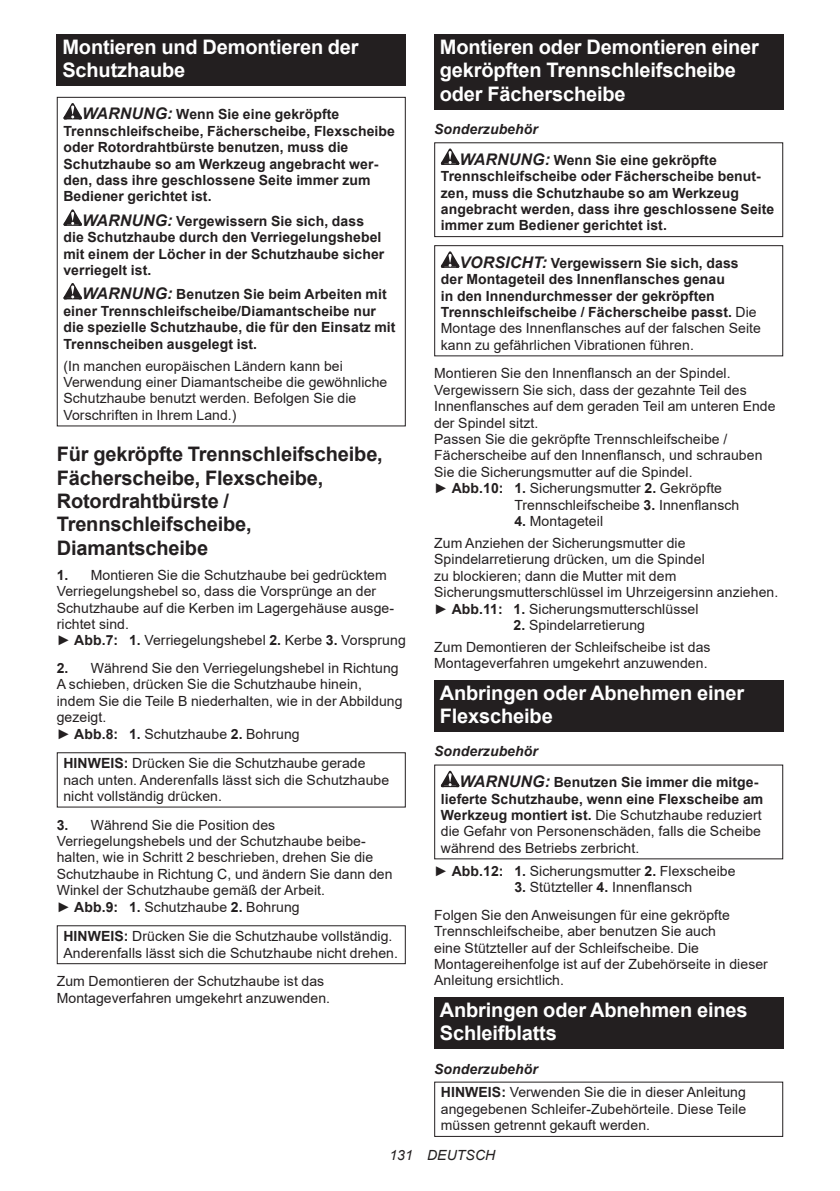
<style>
.page{position:relative;width:840px;height:1191px;background:#fff}
.page>*{position:absolute;margin:0;border:0;box-sizing:border-box;transform-origin:0 0}
.t1{font:700 20px/23.4px "Arial";letter-spacing:-.01em;color:#fff}
.t2{font:700 20px/23.4px "Arial";letter-spacing:-.01em;color:#231f20}
.t3{font:14px/16.4px "Arial";letter-spacing:.005em;color:#231f20}
.t4{font:700 14px/16.4px "Arial";letter-spacing:.005em;color:#231f20}
.t5{font:italic 14px "Arial";letter-spacing:.005em;color:#231f20}
.s1{font-style:italic;font-size:16px}
.s2{font-weight:700}
.s3{font-style:italic}
.s4{font-weight:400}
.s5{font-weight:700;font-style:italic}
</style>
<div class="page">
<div style="left:57px;top:34px;width:348px;height:52px;background:#231f20"></div>
<svg style="left:63px;top:103px;width:19px;height:16px"></svg>
<svg style="left:63px;top:209px;width:19px;height:17px"></svg>
<svg style="left:63px;top:283px;width:19px;height:16px"></svg>
<div style="left:57px;top:97px;width:348px;height:329px;border:1px solid #231f20"></div>
<div style="left:57px;top:752px;width:348px;height:55px;border:1px solid #231f20"></div>
<div style="left:57px;top:925px;width:348px;height:39px;border:1px solid #231f20"></div>
<div style="left:434px;top:34px;width:348px;height:75px;background:#231f20"></div>
<svg style="left:440px;top:148px;width:19px;height:17px"></svg>
<div style="left:434px;top:142px;width:348px;height:95px;border:1px solid #231f20"></div>
<svg style="left:440px;top:251px;width:19px;height:17px"></svg>
<div style="left:434px;top:245px;width:348px;height:111px;border:1px solid #231f20"></div>
<div style="left:434px;top:679px;width:348px;height:52px;background:#231f20"></div>
<svg style="left:440px;top:770px;width:19px;height:17px"></svg>
<div style="left:434px;top:996px;width:348px;height:52px;background:#231f20"></div>
<h1 class="t1" style="left:62px;top:36px;width:297px">Montieren und Demontieren der<br>Schutzhaube</h1>
<p class="t4" style="left:63px;top:106px;width:333px;text-indent:19px"><span class="s1">WARNUNG:</span> Wenn Sie eine gekröpfte Trennschleifscheibe, Fächerscheibe, Flexscheibe oder Rotordrahtbürste benutzen, muss die Schutzhaube so am Werkzeug angebracht wer&shy;den, dass ihre geschlossene Seite immer zum Bediener gerichtet ist.</p>
<p class="t4" style="left:63px;top:213px;width:322px;text-indent:19px"><span class="s1">WARNUNG:</span> Vergewissern Sie sich, dass die Schutzhaube durch den Verriegelungshebel mit einem der Löcher in der Schutzhaube sicher verriegelt ist.</p>
<p class="t4" style="left:63px;top:286px;width:333px;text-indent:19px"><span class="s1">WARNUNG:</span> Benutzen Sie beim Arbeiten mit einer Trennschleifscheibe/Diamantscheibe nur die spezielle Schutzhaube, die für den Einsatz mit Trennscheiben ausgelegt ist.</p>
<p class="t3" style="left:63px;top:357px;width:325px">(In manchen europäischen Ländern kann bei Verwendung einer Diamantscheibe die gewöhnliche Schutzhaube benutzt werden. Befolgen Sie die Vorschriften in Ihrem Land.)</p>
<h1 class="t2" style="left:57px;top:443px;width:327px">Für gekröpfte Trennschleifscheibe,<br>Fächerscheibe, Flexscheibe,<br>Rotordrahtbürste /<br>Trennschleifscheibe,<br>Diamantscheibe</h1>
<p class="t3" style="left:57px;top:566px;width:350px"><span class="s2">1.</span> Montieren Sie die Schutzhaube bei gedrücktem Verriegelungshebel so, dass die Vorsprünge an der Schutzhaube auf die Kerben im Lagergehäuse ausge&shy;richtet sind.<br>► <span class="s2">Abb.7: 1.</span> Verriegelungshebel <span class="s2">2.</span> Kerbe <span class="s2">3.</span> Vorsprung</p>
<p class="t3" style="left:57px;top:660px;width:347px"><span class="s2">2.</span> Während Sie den Verriegelungshebel in Richtung A schieben, drücken Sie die Schutzhaube hinein, indem Sie die Teile B niederhalten, wie in der Abbildung gezeigt.<br>► <span class="s2">Abb.8: 1.</span> Schutzhaube <span class="s2">2.</span> Bohrung</p>
<p class="t3" style="left:63px;top:755px;width:327px"><span class="s2">HINWEIS:</span> Drücken Sie die Schutzhaube gerade nach unten. Anderenfalls lässt sich die Schutzhaube nicht vollständig drücken.</p>
<p class="t3" style="left:57px;top:816px;width:337px"><span class="s2">3.</span> Während Sie die Position des Verriegelungshebels und der Schutzhaube beibe&shy;halten, wie in Schritt 2 beschrieben, drehen Sie die Schutzhaube in Richtung C, und ändern Sie dann den Winkel der Schutzhaube gemäß der Arbeit.<br>► <span class="s2">Abb.9: 1.</span> Schutzhaube <span class="s2">2.</span> Bohrung</p>
<p class="t3" style="left:63px;top:928px;width:336px"><span class="s2">HINWEIS:</span> Drücken Sie die Schutzhaube vollständig.<br>Anderenfalls lässt sich die Schutzhaube nicht drehen.</p>
<p class="t3" style="left:57px;top:973px;width:275px">Zum Demontieren der Schutzhaube ist das<br>Montageverfahren umgekehrt anzuwenden.</p>
<h1 class="t1" style="left:439px;top:36px;width:320px">Montieren oder Demontieren einer gekröpften Trennschleifscheibe oder Fächerscheibe</h1>
<p class="t4" style="left:459px;top:114px;width:258px;line-height:30.6px;text-indent:-25px"><span class="s3">Sonderzubehör<br></span><span class="s1">WARNUNG:</span> Wenn Sie eine gekröpfte</p>
<p class="t4" style="left:440px;top:168px;width:335px">Trennschleifscheibe oder Fächerscheibe benut&shy;zen, muss die Schutzhaube so am Werkzeug angebracht werden, dass ihre geschlossene Seite immer zum Bediener gerichtet ist.</p>
<p class="t4" style="left:440px;top:255px;width:321px;text-indent:19px"><span class="s1">VORSICHT:</span> Vergewissern Sie sich, dass der Montageteil des Innenflansches genau<br>in den Innendurchmesser der gekröpften Trennschleifscheibe / Fächerscheibe passt. <span class="s4">Die Montage des Innenflansches auf der falschen Seite kann zu gefährlichen Vibrationen führen.</span></p>
<p class="t3" style="left:434px;top:365px;width:298px">Montieren Sie den Innenflansch an der Spindel.</p>
<p class="t3" style="left:434px;top:381px;width:314px">Vergewissern Sie sich, dass der gezahnte Teil des</p>
<p class="t3" style="left:434px;top:398px;width:343px">Innenflansches auf dem geraden Teil am unteren Ende</p>
<p class="t3" style="left:434px;top:414px;width:106px">der Spindel sitzt.</p>
<p class="t3" style="left:434px;top:431px;width:294px">Passen Sie die gekröpfte Trennschleifscheibe /</p>
<p class="t3" style="left:434px;top:447px;width:329px">Fächerscheibe auf den Innenflansch, und schrauben</p>
<p class="t3" style="left:434px;top:463px;width:260px">Sie die Sicherungsmutter auf die Spindel.</p>
<p class="t3" style="left:434px;top:480px;width:289px">► <span class="s2">Abb.10: 1.</span> Sicherungsmutter <span class="s2">2.</span> Gekröpfte</p>
<p class="t3" style="left:514px;top:496px;width:226px">Trennschleifscheibe <span class="s2">3.</span> Innenflansch</p>
<p class="t3" style="left:434px;top:510px;width:253px;line-height:22px;text-align:center"><span class="s2">4.</span> Montageteil<br>Zum Anziehen der Sicherungsmutter die</p>
<p class="t3" style="left:434px;top:551px;width:345px">Spindelarretierung drücken, um die Spindel<br>zu blockieren; dann die Mutter mit dem Sicherungsmutterschlüssel im Uhrzeigersinn anziehen. ► <span class="s2">Abb.11: 1.</span> Sicherungsmutterschlüssel</p>
<p class="t3" style="left:434px;top:614px;width:278px;line-height:22px;text-indent:79px"><span class="s2">2.</span> Spindelarretierung<br>Zum Demontieren der Schleifscheibe ist das</p>
<p class="t3" style="left:434px;top:655px;width:275px">Montageverfahren umgekehrt anzuwenden.</p>
<h1 class="t1" style="left:439px;top:681px;width:306px">Anbringen oder Abnehmen einer<br>Flexscheibe</h1>
<p class="t4" style="left:459px;top:736px;width:300px;line-height:30.6px;text-indent:-25px"><span class="s3">Sonderzubehör<br></span><span class="s1">WARNUNG:</span> Benutzen Sie immer die mitge-</p>
<p class="t3" style="left:440px;top:790px;width:324px"><span class="s2">lieferte Schutzhaube, wenn eine Flexscheibe am Werkzeug montiert ist.</span> Die Schutzhaube reduziert die Gefahr von Personenschäden, falls die Scheibe während des Betriebs zerbricht.</p>
<p class="t3" style="left:434px;top:862px;width:303px">► <span class="s2">Abb.12: 1.</span> Sicherungsmutter <span class="s2">2.</span> Flexscheibe</p>
<p class="t3" style="left:434px;top:873px;width:297px;line-height:27.8px;text-indent:80px"><span class="s2">3.</span> Stützteller <span class="s2">4.</span> Innenflansch<br>Folgen Sie den Anweisungen für eine gekröpfte</p>
<p class="t3" style="left:434px;top:923px;width:335px">Trennschleifscheibe, aber benutzen Sie auch<br>eine Stützteller auf der Schleifscheibe. Die Montagereihenfolge ist auf der Zubehörseite in dieser Anleitung ersichtlich.</p>
<h1 class="t1" style="left:439px;top:998px;width:309px">Anbringen oder Abnehmen eines<br>Schleifblatts</h1>
<p class="t3" style="left:440px;top:1056px;width:306px;line-height:23.8px;text-indent:-7px"><span class="s5">Sonderzubehör<br></span><span class="s2">HINWEIS:</span> Verwenden Sie die in dieser Anleitung</p>
<p class="t3" style="left:440px;top:1100px;width:307px">angegebenen Schleifer-Zubehörteile. Diese Teile müssen getrennt gekauft werden.</p>
<p class="t5" style="left:389px;top:1146px;width:107px">131 DEUTSCH</p>
</div>
